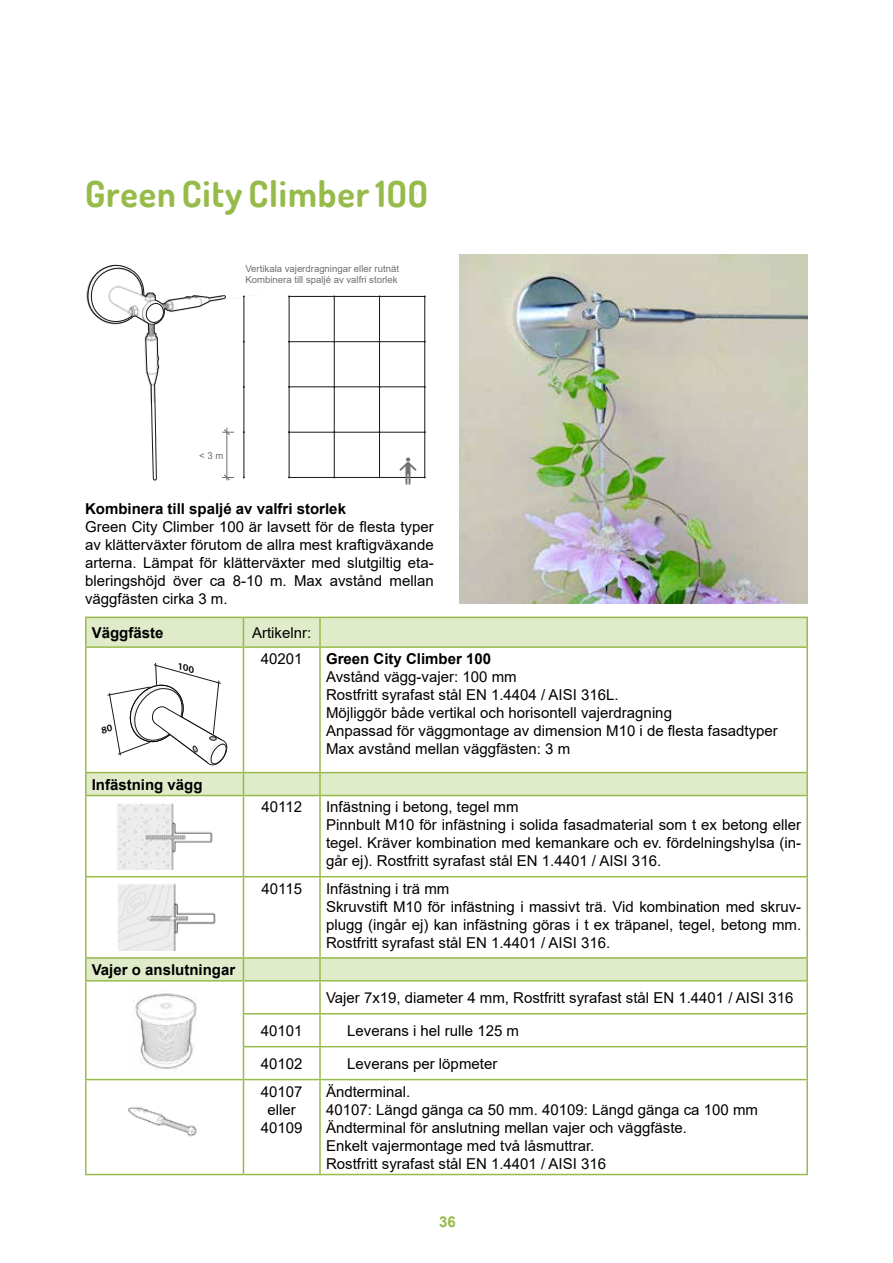
<style>
.page{position:relative;width:893px;height:1263px;background:#fff}
.page>*{position:absolute;margin:0;border:0;box-sizing:border-box;transform-origin:0 0}
.t1{font:700 36px "Dosis";letter-spacing:.025em;color:#96bb4a}
.t2{font:15px/18px "Arial";color:#000}
.t3{font:700 15px "Arial";color:#000}
.t4{font:700 15px "Arial";color:#96bb4a}
.t5{font:9.6px/11.6px "Arial";color:#706f6f}
</style>
<div class="page">
<svg style="left:87px;top:618px;width:719px;height:362px"></svg>
<hr style="left:85px;top:617px;width:158px;height:1px;background:#96bb4a">
<hr style="left:85px;top:618px;width:2px;height:28px;background:#96bb4a">
<hr style="left:243px;top:617px;width:77px;height:1px;background:#96bb4a">
<svg style="left:243px;top:618px;width:1px;height:28px"></svg>
<hr style="left:320px;top:617px;width:488px;height:1px;background:#96bb4a">
<hr style="left:319px;top:618px;width:2px;height:28px;background:#96bb4a">
<hr style="left:806px;top:618px;width:2px;height:28px;background:#96bb4a">
<hr style="left:85px;top:646px;width:158px;height:2px;background:#96bb4a">
<hr style="left:85px;top:648px;width:2px;height:124px;background:#96bb4a">
<hr style="left:243px;top:646px;width:77px;height:2px;background:#96bb4a">
<hr style="left:243px;top:648px;width:1px;height:124px;background:#96bb4a">
<hr style="left:320px;top:646px;width:488px;height:2px;background:#96bb4a">
<hr style="left:319px;top:648px;width:2px;height:124px;background:#96bb4a">
<hr style="left:806px;top:648px;width:2px;height:124px;background:#96bb4a">
<hr style="left:85px;top:772px;width:158px;height:1px;background:#96bb4a">
<hr style="left:85px;top:773px;width:2px;height:22px;background:#96bb4a">
<hr style="left:243px;top:772px;width:77px;height:1px;background:#96bb4a">
<svg style="left:243px;top:773px;width:1px;height:22px"></svg>
<hr style="left:320px;top:772px;width:488px;height:1px;background:#96bb4a">
<hr style="left:319px;top:773px;width:2px;height:22px;background:#96bb4a">
<hr style="left:806px;top:773px;width:2px;height:22px;background:#96bb4a">
<hr style="left:85px;top:795px;width:158px;height:1px;background:#96bb4a">
<hr style="left:85px;top:796px;width:2px;height:80px;background:#96bb4a">
<hr style="left:243px;top:795px;width:77px;height:1px;background:#96bb4a">
<hr style="left:243px;top:796px;width:1px;height:80px;background:#96bb4a">
<hr style="left:320px;top:795px;width:488px;height:1px;background:#96bb4a">
<hr style="left:319px;top:796px;width:2px;height:80px;background:#96bb4a">
<hr style="left:806px;top:796px;width:2px;height:80px;background:#96bb4a">
<hr style="left:85px;top:876px;width:158px;height:1px;background:#96bb4a">
<hr style="left:85px;top:877px;width:2px;height:80px;background:#96bb4a">
<hr style="left:243px;top:876px;width:77px;height:1px;background:#96bb4a">
<hr style="left:243px;top:877px;width:1px;height:80px;background:#96bb4a">
<hr style="left:320px;top:876px;width:488px;height:1px;background:#96bb4a">
<hr style="left:319px;top:877px;width:2px;height:80px;background:#96bb4a">
<hr style="left:806px;top:877px;width:2px;height:80px;background:#96bb4a">
<hr style="left:85px;top:957px;width:158px;height:2px;background:#96bb4a">
<hr style="left:85px;top:959px;width:2px;height:21px;background:#96bb4a">
<hr style="left:243px;top:957px;width:77px;height:2px;background:#96bb4a">
<svg style="left:243px;top:959px;width:1px;height:21px"></svg>
<hr style="left:320px;top:957px;width:488px;height:2px;background:#96bb4a">
<hr style="left:319px;top:959px;width:2px;height:21px;background:#96bb4a">
<hr style="left:806px;top:959px;width:2px;height:21px;background:#96bb4a">
<hr style="left:85px;top:980px;width:158px;height:1px;background:#96bb4a">
<hr style="left:85px;top:981px;width:2px;height:33px;background:#96bb4a">
<hr style="left:243px;top:980px;width:77px;height:1px;background:#96bb4a">
<hr style="left:243px;top:981px;width:1px;height:32px;background:#96bb4a">
<hr style="left:320px;top:980px;width:488px;height:1px;background:#96bb4a">
<hr style="left:319px;top:981px;width:2px;height:32px;background:#96bb4a">
<hr style="left:806px;top:981px;width:2px;height:32px;background:#96bb4a">
<hr style="left:85px;top:1014px;width:2px;height:33px;background:#96bb4a">
<hr style="left:243px;top:1013px;width:77px;height:1px;background:#96bb4a">
<hr style="left:243px;top:1014px;width:1px;height:32px;background:#96bb4a">
<hr style="left:320px;top:1013px;width:488px;height:1px;background:#96bb4a">
<hr style="left:319px;top:1014px;width:2px;height:32px;background:#96bb4a">
<hr style="left:806px;top:1014px;width:2px;height:32px;background:#96bb4a">
<hr style="left:85px;top:1047px;width:2px;height:32px;background:#96bb4a">
<hr style="left:243px;top:1046px;width:77px;height:1px;background:#96bb4a">
<hr style="left:243px;top:1047px;width:1px;height:32px;background:#96bb4a">
<hr style="left:320px;top:1046px;width:488px;height:1px;background:#96bb4a">
<hr style="left:319px;top:1047px;width:2px;height:32px;background:#96bb4a">
<hr style="left:806px;top:1047px;width:2px;height:32px;background:#96bb4a">
<hr style="left:85px;top:1079px;width:158px;height:1px;background:#96bb4a">
<hr style="left:85px;top:1080px;width:2px;height:94px;background:#96bb4a">
<hr style="left:243px;top:1079px;width:77px;height:1px;background:#96bb4a">
<hr style="left:243px;top:1080px;width:1px;height:94px;background:#96bb4a">
<hr style="left:320px;top:1079px;width:488px;height:1px;background:#96bb4a">
<hr style="left:319px;top:1080px;width:2px;height:94px;background:#96bb4a">
<hr style="left:806px;top:1080px;width:2px;height:94px;background:#96bb4a">
<hr style="left:85px;top:1174px;width:158px;height:1px;background:#96bb4a">
<hr style="left:243px;top:1174px;width:77px;height:1px;background:#96bb4a">
<hr style="left:320px;top:1174px;width:488px;height:1px;background:#96bb4a">
<img style="left:114px;top:801px;width:101px;height:69px">
<img style="left:113px;top:883px;width:103px;height:68px">
<img style="left:133px;top:993px;width:64px;height:76px">
<img style="left:128px;top:1107px;width:69px;height:30px">
<img style="left:288px;top:295px;width:47px;height:108px">
<hr style="left:424px;top:296px;width:1px;height:181px;background:#1a171b">
<hr style="left:379px;top:296px;width:1px;height:181px;background:#1a171b">
<hr style="left:334px;top:296px;width:1px;height:181px;background:#1a171b">
<hr style="left:289px;top:296px;width:1px;height:181px;background:#1a171b">
<hr style="left:289px;top:296px;width:136px;height:1px;background:#1a171b">
<hr style="left:289px;top:341px;width:136px;height:1px;background:#1a171b">
<hr style="left:289px;top:387px;width:136px;height:1px;background:#1a171b">
<hr style="left:289px;top:432px;width:136px;height:1px;background:#1a171b">
<hr style="left:289px;top:477px;width:136px;height:1px;background:#1a171b">
<svg style="left:399px;top:457px;width:17px;height:28px"></svg>
<svg style="left:86px;top:264px;width:161px;height:217px"></svg>
<img style="left:459px;top:255px;width:349px;height:349px">
<svg style="left:101px;top:663px;width:129px;height:104px"></svg>
<h1 class="t1" style="left:85px;top:171px;width:344px">Green City Climber 100</h1>
<p class="t5" style="left:245px;top:262px;width:155px">Vertikala vajerdragningar eller rutnät<br>Kombinera till spaljé av valfri storlek</p>
<p class="t5" style="left:199px;top:449px;width:26px">&lt; 3 m</p>
<p class="t3" style="left:85px;top:498px;width:262px">Kombinera till spaljé av valfri storlek</p>
<p class="t2" style="left:85px;top:517px;width:350px;text-align:justify">Green City Climber 100 är lavsett för de flesta typer av klätterväxter förutom de allra mest kraftigväxande arterna. Lämpat för klätterväxter med slutgiltig eta&shy;bleringshöjd över ca 8-10 m. Max avstånd mellan väggfästen cirka 3 m.</p>
<p class="t3" style="left:92px;top:622px;width:73px">Väggfäste</p>
<p class="t2" style="left:252px;top:623px;width:61px">Artikelnr:</p>
<p class="t2" style="left:261px;top:650px;width:43px">40201</p>
<p class="t3" style="left:326px;top:648px;width:167px">Green City Climber 100</p>
<p class="t2" style="left:326px;top:668px;width:453px">Avstånd vägg-vajer: 100 mm<br>Rostfritt syrafast stål EN 1.4404 / AISI 316L.<br>Möjliggör både vertikal och horisontell vajerdragning<br>Anpassad för väggmontage av dimension M10 i de flesta fasadtyper Max avstånd mellan väggfästen: 3 m</p>
<p class="t3" style="left:92px;top:774px;width:112px">Infästning vägg</p>
<p class="t2" style="left:261px;top:798px;width:42px">40112</p>
<p class="t2" style="left:326px;top:798px;width:477px">Infästning i betong, tegel mm<br>Pinnbult M10 för infästning i solida fasadmaterial som t ex betong eller tegel. Kräver kombination med kemankare och ev. fördelningshylsa (in&shy;går ej). Rostfritt syrafast stål EN 1.4401 / AISI 316.</p>
<p class="t2" style="left:261px;top:879px;width:42px">40115</p>
<p class="t2" style="left:326px;top:879px;width:477px">Infästning i trä mm<br>Skruvstift M10 för infästning i massivt trä. Vid kombination med skruv&shy;plugg (ingår ej) kan infästning göras i t ex träpanel, tegel, betong mm.<br>Rostfritt syrafast stål EN 1.4401 / AISI 316.</p>
<p class="t3" style="left:92px;top:959px;width:145px">Vajer o anslutningar</p>
<p class="t2" style="left:326px;top:988px;width:469px">Vajer 7x19, diameter 4 mm, Rostfritt syrafast stål EN 1.4401 / AISI 316</p>
<p class="t2" style="left:261px;top:1021px;width:43px">40101</p>
<p class="t2" style="left:347px;top:1021px;width:173px">Leverans i hel rulle 125 m</p>
<p class="t2" style="left:261px;top:1054px;width:43px">40102</p>
<p class="t2" style="left:347px;top:1054px;width:152px">Leverans per löpmeter</p>
<p class="t2" style="left:261px;top:1082px;width:43px;text-align:center">40107 eller<br>40109</p>
<p class="t2" style="left:326px;top:1082px;width:433px">Ändterminal.<br>40107: Längd gänga ca 50 mm. 40109: Längd gänga ca 100 mm Ändterminal för anslutning mellan vajer och väggfäste.<br>Enkelt vajermontage med två låsmuttrar.<br>Rostfritt syrafast stål EN 1.4401 / AISI 316</p>
<p class="t4" style="left:439px;top:1211px;width:18px">36</p>
</div>
